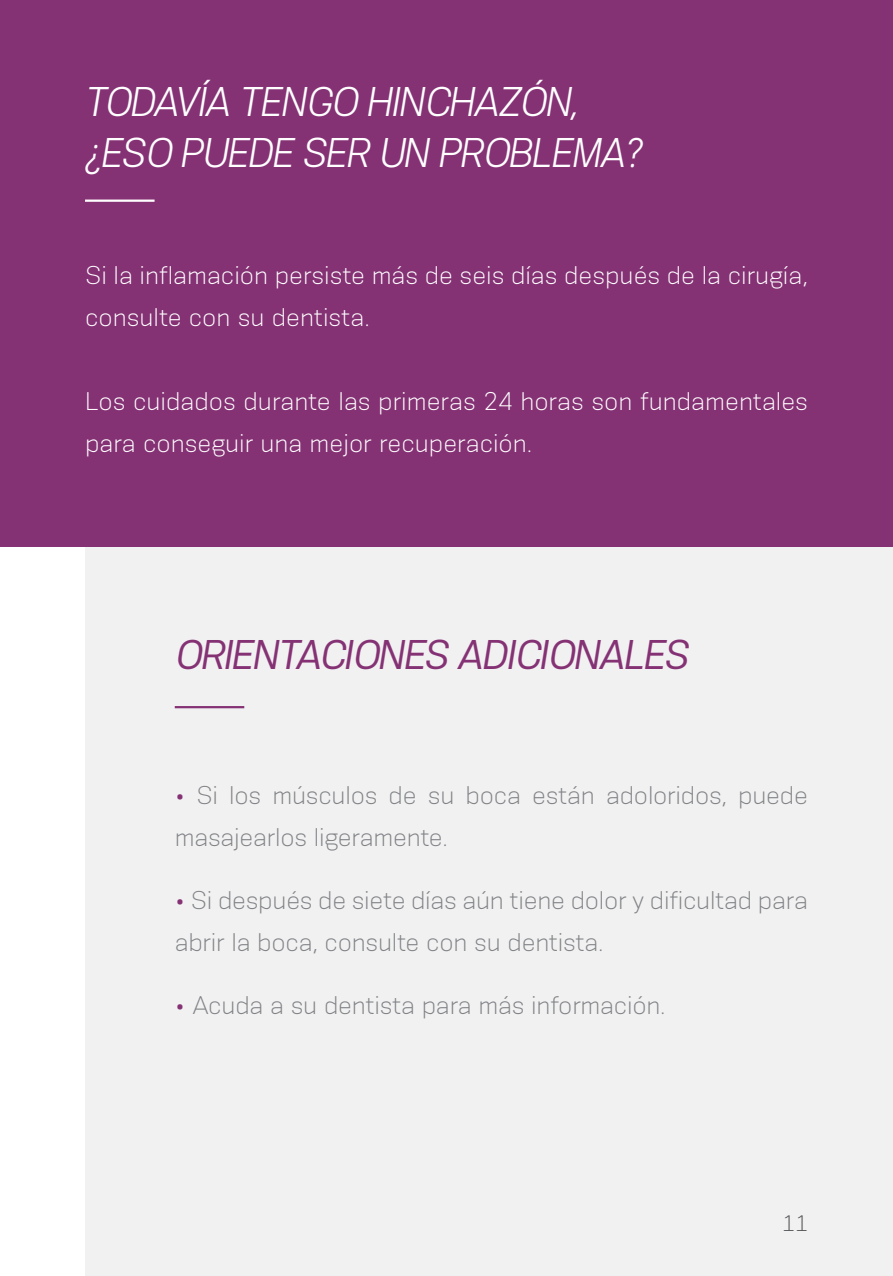
<style>
.page{position:relative;width:893px;height:1276px;background:#fff}
.page>*{position:absolute;margin:0;border:0;box-sizing:border-box;transform-origin:0 0}
.t1{font:italic 39px/51px "Konsens";letter-spacing:-.05em;color:#fff}
.t2{font:italic 39px "Konsens";letter-spacing:-.05em;color:#853275}
.t3{font:300 24px/42px "Konsens";letter-spacing:-.01em;color:#808285}
.t4{font:300 24px/42px "Konsens";color:#fff}
.t5{font:300 21px "Konsens";color:#58595b}
.s1{color:#853275}
</style>
<div class="page">
<div style="left:85px;top:0;width:808px;height:1276px;background:#f1f1f2"></div>
<hr style="left:175px;top:706px;width:69px;height:2px;background:#853275">
<div style="left:0;top:0;width:893px;height:546px;background:#853275"></div>
<hr style="left:85px;top:199px;width:70px;height:3px;background:#fff">
<h1 class="t1" style="left:85px;top:75px;width:560px">TODAVÍA TENGO HINCHAZÓN, ¿ESO PUEDE SER UN PROBLEMA?</h1>
<p class="t4" style="left:85px;top:253px;width:724px">Si la inflamación persiste más de seis días después de la cirugía, consulte con su dentista.</p>
<p class="t4" style="left:85px;top:379px;width:724px">Los cuidados durante las primeras 24 horas son fundamentales para conseguir una mejor recuperación.</p>
<h1 class="t2" style="left:175px;top:630px;width:518px">ORIENTACIONES ADICIONALES</h1>
<p class="t3" style="left:175px;top:773px;width:635px"><span class="s1">•</span> Si los músculos de su boca están adoloridos, puede masajearlos ligeramente.</p>
<p class="t3" style="left:175px;top:878px;width:635px"><span class="s1">•</span> Si después de siete días aún tiene dolor y dificultad para abrir la boca, consulte con su dentista.</p>
<p class="t3" style="left:175px;top:984px;width:492px"><span class="s1">•</span> Acuda a su dentista para más información.</p>
<p class="t5" style="left:782px;top:1210px;width:27px">11</p>
</div>
